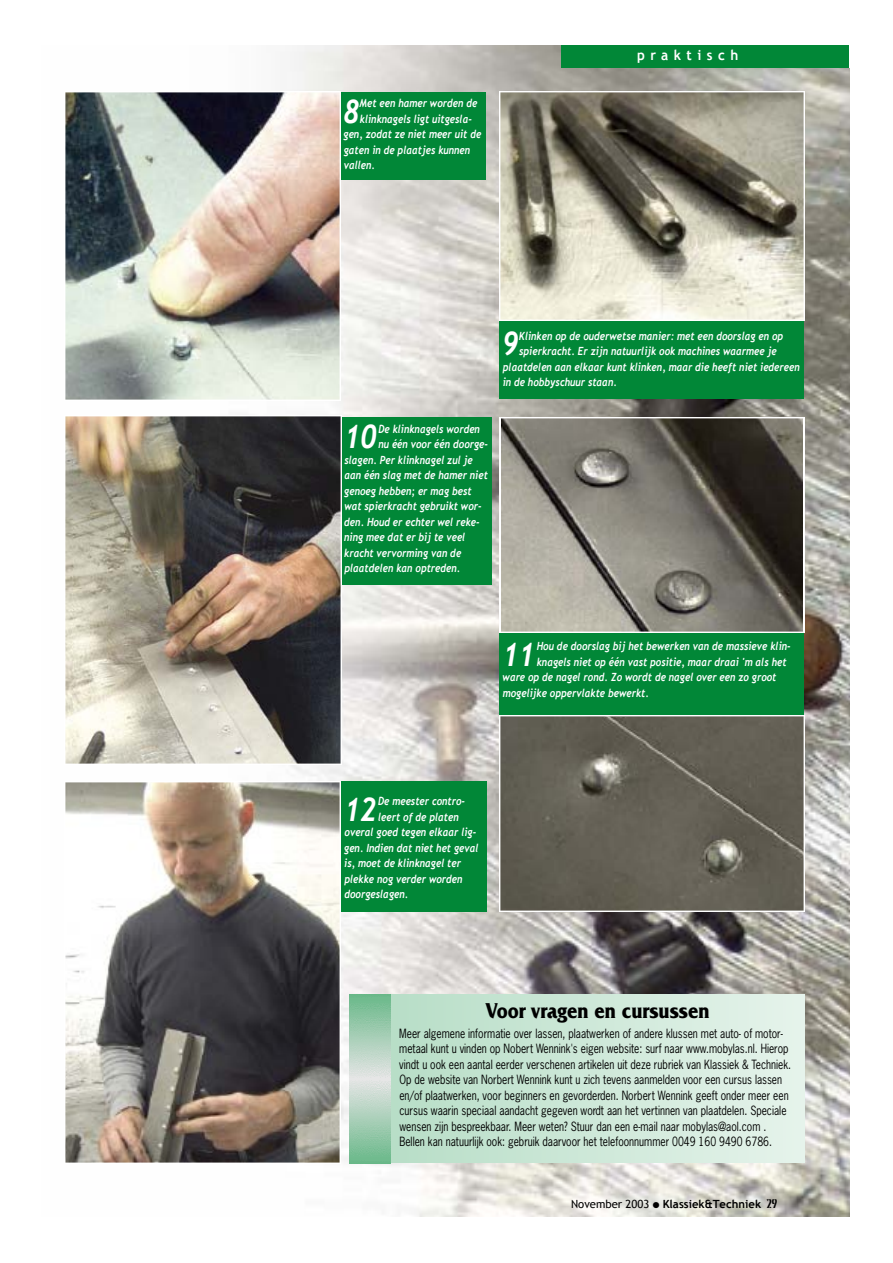
<style>
.page{position:relative;width:893px;height:1263px;background:#fff}
.page>*{position:absolute;margin:0;border:0;box-sizing:border-box;transform-origin:0 0}
.t1{font:italic 700 32.25px "Trebuchet";color:#fff;scale:.85 1}
.t2{font:700 22.5px "Friz Quadrata";color:#000;scale:.85 1}
.t3{font:700 14.1px "Trebuchet MS";color:#fff;scale:.95 1}
.t4{font:12px/15.5px "News Gothic";color:#000;scale:.85 1}
.t5{font:italic 700 11.25px "Trebuchet";color:#fff;scale:.85 1}
.t6{font:700 11.25px "Trebuchet MS";color:#000}
.s1{font-weight:400}
.s2{font-family:"Kino";font-weight:400;font-size:12.75px}
</style>
<div class="page">
<img style="left:290px;top:45px;width:559px;height:1171px">
<div style="left:561px;top:45px;width:288px;height:23px;background:#018737"></div>
<div style="left:331px;top:92px;width:154px;height:87px;background:#018737"></div>
<div style="left:339px;top:417px;width:152px;height:167px;background:#018737"></div>
<div style="left:332px;top:782px;width:154px;height:130px;background:#018737"></div>
<img style="left:65px;top:92px;width:276px;height:309px">
<img style="left:65px;top:416px;width:276px;height:349px">
<img style="left:65px;top:782px;width:275px;height:381px">
<div style="left:499px;top:315px;width:305px;height:84px;background:#018737"></div>
<div style="left:499px;top:624px;width:305px;height:97px;background:#018737"></div>
<img style="left:499px;top:92px;width:305px;height:228px">
<img style="left:499px;top:715px;width:305px;height:197px">
<img style="left:499px;top:417px;width:305px;height:215px">
<img style="left:391px;top:995px;width:413px;height:168px">
<img style="left:350px;top:995px;width:41px;height:168px">
<h1 class="t1" style="left:343px;top:92px;width:20px">8</h1>
<p class="t5" style="left:359px;top:97px;width:140px">Met een hamer worden de</p>
<p class="t5" style="left:360px;top:112px;width:133px">klinknagels ligt uitgesla-</p>
<p class="t5" style="left:343px;top:128px;width:163px">gen, zodat ze niet meer uit de</p>
<p class="t5" style="left:344px;top:143px;width:150px">gaten in de plaatjes kunnen</p>
<p class="t5" style="left:344px;top:159px;width:38px">vallen.</p>
<p class="t3" style="left:637px;top:47px;width:108px">p r a k t i s c h</p>
<h1 class="t1" style="left:344px;top:418px;width:39px">10</h1>
<p class="t5" style="left:378px;top:422px;width:121px">De klinknagels worden</p>
<p class="t5" style="left:378px;top:438px;width:130px">nu één voor één doorge-</p>
<p class="t5" style="left:344px;top:453px;width:152px">slagen. Per klinknagel zul je</p>
<p class="t5" style="left:344px;top:469px;width:170px">aan één slag met de hamer niet</p>
<p class="t5" style="left:344px;top:484px;width:151px">genoeg hebben; er mag best</p>
<p class="t5" style="left:344px;top:500px;width:163px">wat spierkracht gebruikt wor-</p>
<p class="t5" style="left:344px;top:515px;width:161px">den. Houd er echter wel reke-</p>
<p class="t5" style="left:344px;top:531px;width:144px">ning mee dat er bij te veel</p>
<p class="t5" style="left:344px;top:546px;width:139px">kracht vervorming van de</p>
<p class="t5" style="left:344px;top:562px;width:138px">plaatdelen kan optreden.</p>
<h1 class="t1" style="left:503px;top:325px;width:20px">9</h1>
<p class="t5" style="left:519px;top:329px;width:312px">Klinken op de ouderwetse manier: met een doorslag en op</p>
<p class="t5" style="left:519px;top:345px;width:304px">spierkracht. Er zijn natuurlijk ook machines waarmee je</p>
<p class="t5" style="left:503px;top:360px;width:351px">plaatdelen aan elkaar kunt klinken, maar die heeft niet iedereen</p>
<p class="t5" style="left:502px;top:376px;width:136px">in de hobbyschuur staan.</p>
<h1 class="t1" style="left:502px;top:635px;width:39px">11</h1>
<p class="t5" style="left:536px;top:639px;width:300px">Hou de doorslag bij het bewerken van de massieve klin-</p>
<p class="t5" style="left:536px;top:655px;width:295px">knagels niet op één vast positie, maar draai 'm als het</p>
<p class="t5" style="left:502px;top:670px;width:324px">ware op de nagel rond. Zo wordt de nagel over een zo groot</p>
<p class="t5" style="left:503px;top:686px;width:173px">mogelijke oppervlakte bewerkt.</p>
<h1 class="t1" style="left:344px;top:790px;width:39px">12</h1>
<p class="t5" style="left:378px;top:795px;width:104px">De meester contro-</p>
<p class="t5" style="left:378px;top:810px;width:96px">leert of de platen</p>
<p class="t5" style="left:344px;top:826px;width:156px">overal goed tegen elkaar lig-</p>
<p class="t5" style="left:344px;top:841px;width:159px">gen. Indien dat niet het geval</p>
<p class="t5" style="left:344px;top:857px;width:139px">is, moet de klinknagel ter</p>
<p class="t5" style="left:344px;top:872px;width:140px">plekke nog verder worden</p>
<p class="t5" style="left:344px;top:888px;width:77px">doorgeslagen.</p>
<h2 class="t2" style="left:485px;top:1003px;width:265px">Voor vragen en cursussen</h2>
<p class="t4" style="left:399px;top:1027px;width:462px">Meer algemene informatie over lassen, plaatwerken of andere klussen met auto- of motor&shy;metaal kunt u vinden op Nobert Wennink's eigen website: surf naar www.mobylas.nl. Hierop vindt u ook een aantal eerder verschenen artikelen uit deze rubriek van Klassiek &amp; Techniek.<br>Op de website van Norbert Wennink kunt u zich tevens aanmelden voor een cursus lassen en/of plaatwerken, voor beginners en gevorderden. Norbert Wennink geeft onder meer een cursus waarin speciaal aandacht gegeven wordt aan het vertinnen van plaatdelen. Speciale wensen zijn bespreekbaar. Meer weten? Stuur dan een e-mail naar mobylas@aol.com .<br>Bellen kan natuurlijk ook: gebruik daarvoor het telefoonnummer 0049 160 9490 6786.</p>
<p class="t6" style="left:571px;top:1198px;width:208px"><span class="s1">November 2003</span> ● Klassiek&amp;Techniek <span class="s2">29</span></p>
</div>
